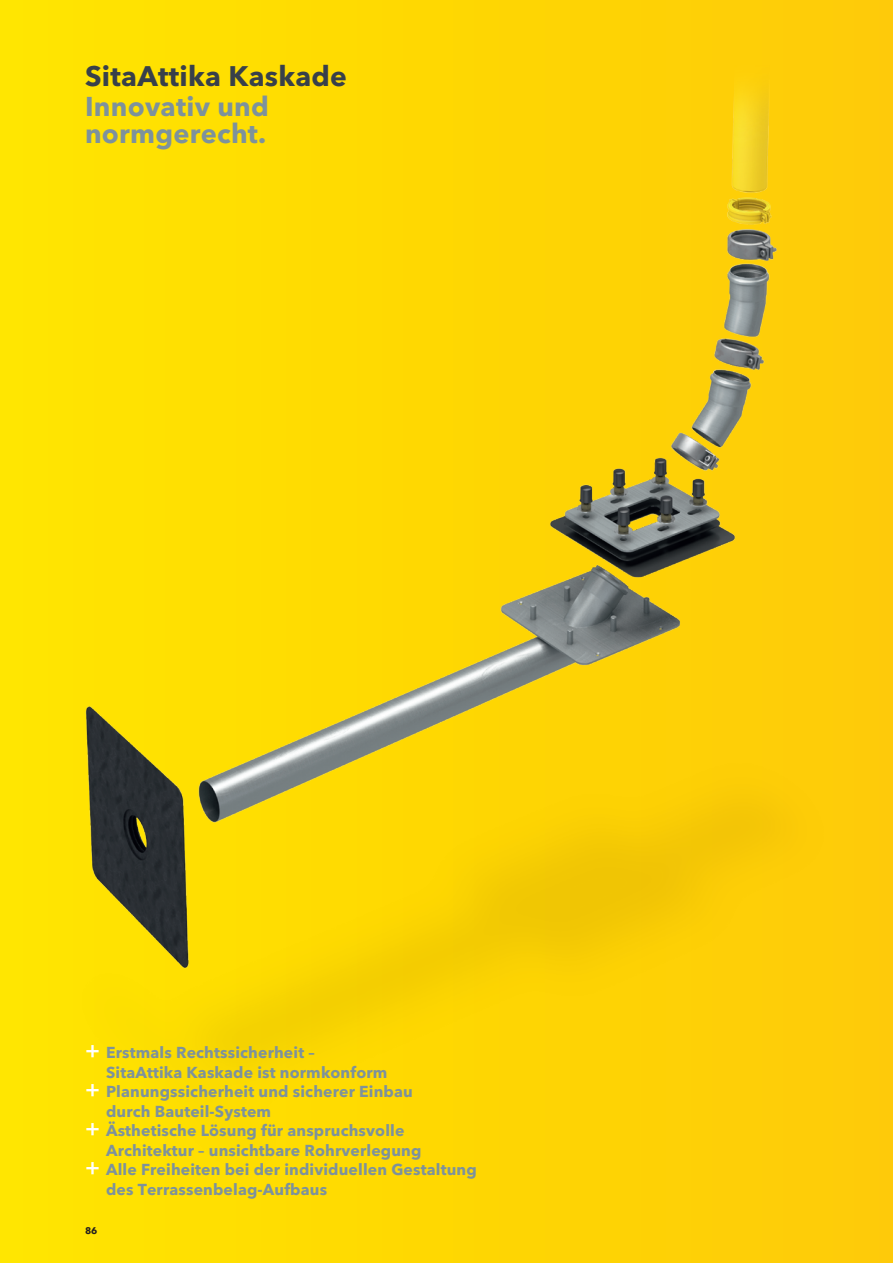
<style>
.page{position:relative;width:893px;height:1263px;background:#fff}
.page>*{position:absolute;margin:0;border:0;box-sizing:border-box;transform-origin:0 0}
.t1{font:700 28.05px "Avenir Next W1 G";letter-spacing:.01em;color:#38404a}
.t2{font:700 27px/27px "Avenir Next W1 G";letter-spacing:.01em;color:#7d929c}
.t3{font:700 15.75px "Avenir Next W1 G";letter-spacing:.01em;color:#7d929c}
.t4{font:700 9.6px "Avenir Next W1 G";color:#231f20}
.s1{font-weight:600;font-size:22.5px;color:#fff}
</style>
<div class="page">
<div style="left:0;top:0;width:893px;height:1263px;background:linear-gradient(to right,#ffe600,#feca08)"></div>
<img style="left:19px;top:66px;width:842px;height:1134px">
<h1 class="t1" style="left:85px;top:59px;width:263px">SitaAttika Kaskade</h1>
<h2 class="t2" style="left:85px;top:93px;width:185px">Innovativ und normgerecht.</h2>
<p class="t3" style="left:85px;top:1043px;width:231px"><span class="s1">+</span> Erstmals Rechtssicherheit –</p>
<p class="t3" style="left:106px;top:1063px;width:283px">SitaAttika Kaskade ist normkonform</p>
<p class="t3" style="left:85px;top:1082px;width:329px"><span class="s1">+</span> Planungssicherheit und sicherer Einbau</p>
<p class="t3" style="left:106px;top:1102px;width:167px">durch Bauteil-System</p>
<p class="t3" style="left:85px;top:1121px;width:321px"><span class="s1">+</span> Ästhetische Lösung für anspruchsvolle</p>
<p class="t3" style="left:106px;top:1141px;width:317px">Architektur – unsichtbare Rohrverlegung</p>
<p class="t3" style="left:85px;top:1160px;width:393px"><span class="s1">+</span> Alle Freiheiten bei der individuellen Gestaltung</p>
<p class="t3" style="left:106px;top:1180px;width:223px">des Terrassenbelag-Aufbaus</p>
<p class="t4" style="left:85px;top:1224px;width:14px">86</p>
</div>
